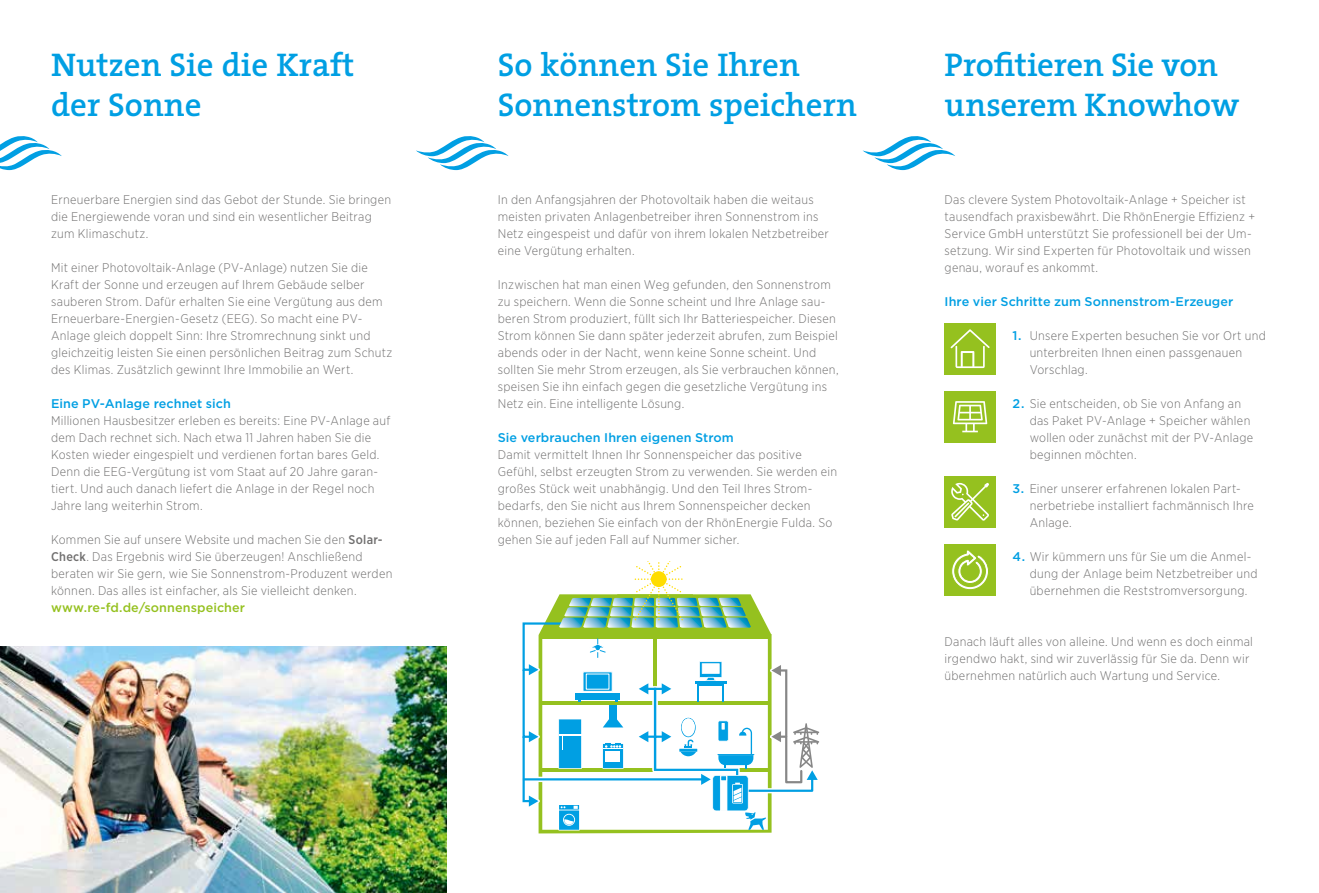
<style>
.page{position:relative;width:1319px;height:893px;background:#fff}
.page>*{position:absolute;margin:0;border:0;box-sizing:border-box;transform-origin:0 0}
.t1{font:600 33px/39.6px "The Serif";color:#009fe3}
.t2{font:300 12.6px/17px "Gotham Narrow";letter-spacing:.02em;color:#706f6f}
.t3{font:500 12.6px "Gotham";letter-spacing:.005em;color:#009fe3}
.t4{font:500 12.6px "Gotham";letter-spacing:.01em;color:#95c11f}
.s1{font-weight:500}
.s2{font-family:"Gotham";font-weight:500;color:#009fe3}
</style>
<div class="page">
<svg style="left:416px;top:140px;width:55px;height:30px"></svg>
<svg style="left:0;top:140px;width:29px;height:30px"></svg>
<div style="left:8px;top:9px;width:388px;height:153px;background:#fff"></div>
<div style="left:454px;top:9px;width:444px;height:156px;background:#fff"></div>
<svg style="left:522px;top:561px;width:297px;height:272px"></svg>
<div style="left:944px;top:323px;width:51px;height:51px;background:#95c11f"></div>
<div style="left:944px;top:391px;width:51px;height:51px;background:#95c11f"></div>
<div style="left:944px;top:476px;width:51px;height:51px;background:#95c11f"></div>
<div style="left:944px;top:544px;width:51px;height:51px;background:#95c11f"></div>
<svg style="left:950px;top:329px;width:39px;height:39px"></svg>
<svg style="left:952px;top:401px;width:35px;height:31px"></svg>
<svg style="left:951px;top:550px;width:38px;height:40px"></svg>
<svg style="left:951px;top:483px;width:38px;height:38px"></svg>
<svg style="left:863px;top:136px;width:92px;height:34px"></svg>
<img style="left:0;top:646px;width:446px;height:247px">
<h1 class="t1" style="left:51px;top:45px;width:305px">Nutzen Sie die Kraft der Sonne</h1>
<h1 class="t1" style="left:497px;top:45px;width:360px">So können Sie Ihren<br>Sonnenstrom speichern</h1>
<h1 class="t1" style="left:944px;top:45px;width:296px">Profitieren Sie von unserem Knowhow</h1>
<p class="t2" style="left:51px;top:191px;width:341px">Erneuerbare Energien sind das Gebot der Stunde. Sie bringen die Energiewende voran und sind ein wesentlicher Beitrag zum Klimaschutz.</p>
<p class="t2" style="left:51px;top:259px;width:343px">Mit einer Photovoltaik-Anlage (PV-Anlage) nutzen Sie die Kraft der Sonne und erzeugen auf Ihrem Gebäude selber sauberen Strom. Dafür erhalten Sie eine Vergütung aus dem Erneuerbare-Energien-Gesetz (EEG). So macht eine PV-Anlage gleich doppelt Sinn: Ihre Stromrechnung sinkt und gleichzeitig leisten Sie einen persönlichen Beitrag zum Schutz des Klimas. Zusätzlich gewinnt Ihre Immobilie an Wert.</p>
<p class="t3" style="left:51px;top:396px;width:181px">Eine PV-Anlage rechnet sich</p>
<p class="t2" style="left:51px;top:412px;width:341px">Millionen Hausbesitzer erleben es bereits: Eine PV-Anlage auf dem Dach rechnet sich. Nach etwa 11 Jahren haben Sie die Kosten wieder eingespielt und verdienen fortan bares Geld.<br>Denn die EEG-Vergütung ist vom Staat auf 20 Jahre garan&shy;tiert. Und auch danach liefert die Anlage in der Regel noch Jahre lang weiterhin Strom.</p>
<p class="t2" style="left:51px;top:531px;width:343px">Kommen Sie auf unsere Website und machen Sie den <span class="s1">Solar-Check</span>. Das Ergebnis wird Sie überzeugen! Anschließend beraten wir Sie gern, wie Sie Sonnenstrom-Produzent werden können. Das alles ist einfacher, als Sie vielleicht denken.</p>
<p class="t4" style="left:51px;top:600px;width:195px">www.re-fd.de/sonnenspeicher</p>
<p class="t2" style="left:497px;top:191px;width:332px">In den Anfangsjahren der Photovoltaik haben die weitaus meisten privaten Anlagenbetreiber ihren Sonnenstrom ins Netz eingespeist und dafür von ihrem lokalen Netzbetreiber eine Vergütung erhalten.</p>
<p class="t2" style="left:497px;top:276px;width:342px">Inzwischen hat man einen Weg gefunden, den Sonnenstrom zu speichern. Wenn die Sonne scheint und Ihre Anlage sau&shy;beren Strom produziert, füllt sich Ihr Batteriespeicher. Diesen Strom können Sie dann später jederzeit abrufen, zum Beispiel abends oder in der Nacht, wenn keine Sonne scheint. Und sollten Sie mehr Strom erzeugen, als Sie verbrauchen können, speisen Sie ihn einfach gegen die gesetzliche Vergütung ins Netz ein. Eine intelligente Lösung.</p>
<p class="t3" style="left:497px;top:430px;width:237px">Sie verbrauchen Ihren eigenen Strom</p>
<p class="t2" style="left:497px;top:446px;width:341px">Damit vermittelt Ihnen Ihr Sonnenspeicher das positive Gefühl, selbst erzeugten Strom zu verwenden. Sie werden ein großes Stück weit unabhängig. Und den Teil Ihres Strom&shy;bedarfs, den Sie nicht aus Ihrem Sonnenspeicher decken können, beziehen Sie einfach von der RhönEnergie Fulda. So gehen Sie auf jeden Fall auf Nummer sicher.</p>
<p class="t2" style="left:944px;top:191px;width:312px">Das clevere System Photovoltaik-Anlage + Speicher ist tausendfach praxisbewährt. Die RhönEnergie Effizienz + Service GmbH unterstützt Sie professionell bei der Um&shy;setzung. Wir sind Experten für Photovoltaik und wissen genau, worauf es ankommt.</p>
<p class="t3" style="left:944px;top:293px;width:290px">Ihre vier Schritte zum Sonnenstrom-Erzeuger</p>
<p class="t2" style="left:1029px;top:327px;width:238px;text-indent:-17px"><span class="s2">1.</span> Unsere Experten besuchen Sie vor Ort und unterbreiten Ihnen einen passgenauen<br>Vorschlag.</p>
<p class="t2" style="left:1029px;top:395px;width:225px;text-indent:-17px"><span class="s2">2.</span> Sie entscheiden, ob Sie von Anfang an das Paket PV-Anlage + Speicher wählen wollen oder zunächst mit der PV-Anlage beginnen möchten.</p>
<p class="t2" style="left:1029px;top:480px;width:226px;text-indent:-17px"><span class="s2">3.</span> Einer unserer erfahrenen lokalen Part&shy;nerbetriebe installiert fachmännisch Ihre<br>Anlage.</p>
<p class="t2" style="left:1029px;top:548px;width:229px;text-indent:-17px"><span class="s2">4.</span> Wir kümmern uns für Sie um die Anmel&shy;dung der Anlage beim Netzbetreiber und übernehmen die Reststromversorgung.</p>
<p class="t2" style="left:944px;top:633px;width:310px">Danach läuft alles von alleine. Und wenn es doch einmal irgendwo hakt, sind wir zuverlässig für Sie da. Denn wir übernehmen natürlich auch Wartung und Service.</p>
</div>
